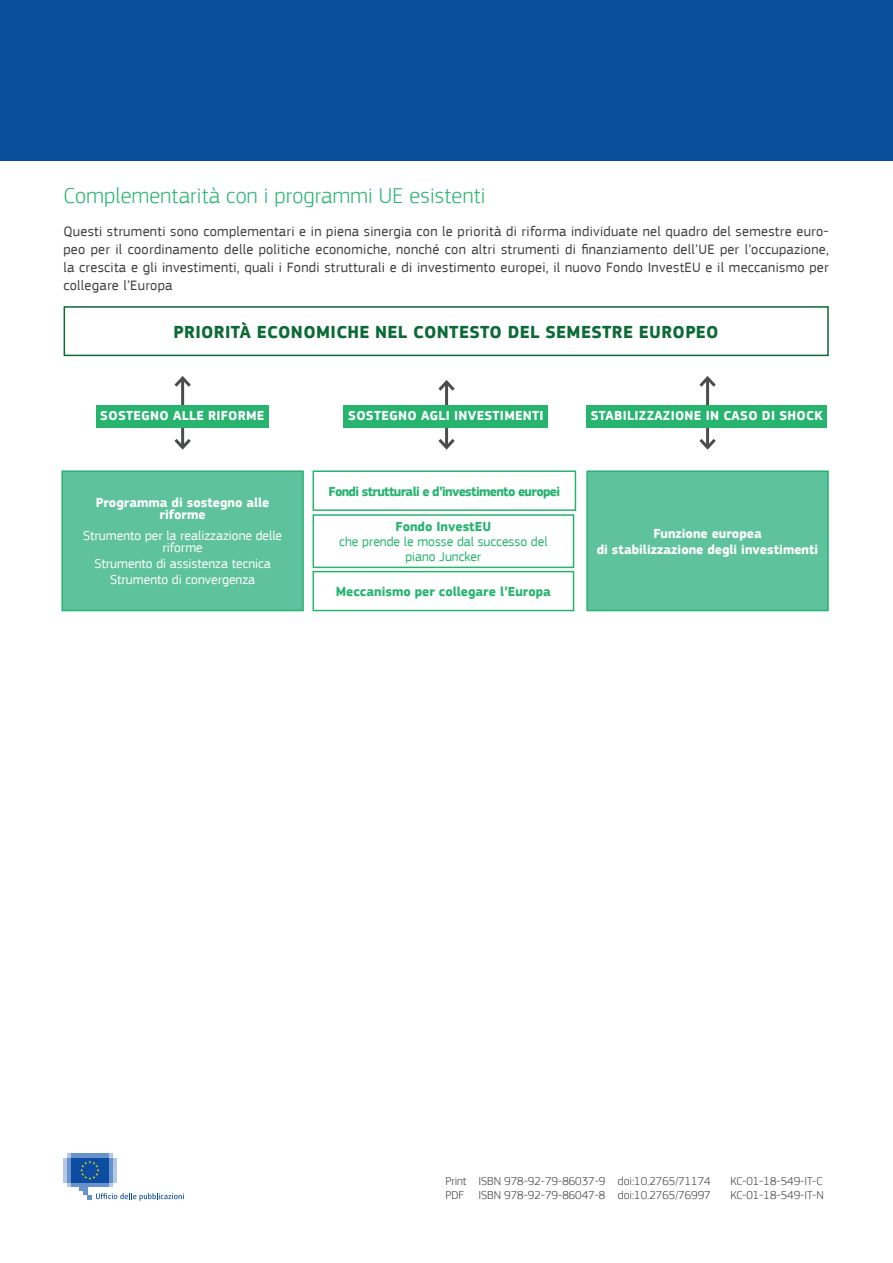
<style>
.page{position:relative;width:893px;height:1263px;background:#fff}
.page>*{position:absolute;margin:0;border:0;box-sizing:border-box;transform-origin:0 0}
.Graph_Title{font:300 22.5px "EC Square Sans Pro";letter-spacing:.01em;color:#26b46f}
.t1{font:700 18px "EC Square Sans Pro";letter-spacing:.02em;color:#0c6a37}
.Body_Text{font:14.25px/18px "EC Square Sans Pro";letter-spacing:.02em;color:#3e3e3f;text-align:justify}
.t2{font:13.5px/12px "EC Square Sans Pro";color:#fff;text-align:center}
.Sub-title_3{font:700 13.5px/12px "EC Square Sans Pro";color:#fff;text-align:center}
.Sub-title_3-2{font:700 13.5px "EC Square Sans Pro";letter-spacing:.02em;color:#fff}
.t3{font:13.5px/15px "EC Square Sans Pro";color:#26b46f;text-align:center}
.t4{font:700 13.5px "EC Square Sans Pro";letter-spacing:-.05em;color:#26b46f}
.t5{font:700 13.5px "EC Square Sans Pro";color:#26b46f}
.t6{font:300 12px "EC Square Sans Pro";color:#3e3e3f}
.s1{font-weight:700}
</style>
<div class="page">
<div style="left:0;top:0;width:893px;height:161px;background:#0a4f9c"></div>
<div style="left:64px;top:306px;width:765px;height:50px;border:2px solid #0c6a37"></div>
<div style="left:313px;top:470px;width:263px;height:41px;border:2px solid #26b46f"></div>
<div style="left:313px;top:514px;width:261px;height:54px;border:2px solid #26b46f"></div>
<div style="left:62px;top:471px;width:241px;height:139px;background:#5fc29e"></div>
<div style="left:61px;top:470px;width:243px;height:141px;border:2px solid #26b46f"></div>
<div style="left:587px;top:471px;width:241px;height:139px;background:#5fc29e"></div>
<div style="left:586px;top:470px;width:243px;height:141px;border:2px solid #26b46f"></div>
<hr style="left:181px;top:378px;width:3px;height:69px;background:#4b4c4d">
<svg style="left:174px;top:376px;width:17px;height:14px"></svg>
<svg style="left:174px;top:436px;width:17px;height:14px"></svg>
<hr style="left:445px;top:382px;width:3px;height:65px;background:#4b4c4d">
<svg style="left:438px;top:380px;width:17px;height:14px"></svg>
<svg style="left:438px;top:436px;width:17px;height:14px"></svg>
<hr style="left:706px;top:378px;width:3px;height:69px;background:#4b4c4d">
<svg style="left:699px;top:376px;width:17px;height:14px"></svg>
<svg style="left:699px;top:436px;width:17px;height:14px"></svg>
<div style="left:96px;top:405px;width:173px;height:22px;background:#26b46f"></div>
<div style="left:344px;top:405px;width:204px;height:22px;background:#26b46f"></div>
<div style="left:586px;top:405px;width:241px;height:22px;background:#26b46f"></div>
<div style="left:313px;top:571px;width:261px;height:40px;border:2px solid #26b46f"></div>
<svg style="left:67px;top:1182px;width:46px;height:5px"></svg>
<svg style="left:67px;top:1153px;width:46px;height:5px"></svg>
<div style="left:71px;top:1153px;width:37px;height:5px;background:#6892cc"></div>
<div style="left:71px;top:1182px;width:37px;height:5px;background:#6892cc"></div>
<div style="left:108px;top:1158px;width:5px;height:24px;background:#6892cc"></div>
<hr style="left:113px;top:1158px;width:4px;height:24px;background:#b3c8e5">
<hr style="left:67px;top:1158px;width:4px;height:24px;background:#6892cc">
<hr style="left:63px;top:1158px;width:4px;height:24px;background:#b3c8e5">
<div style="left:80px;top:1182px;width:8px;height:9px;background:#6892cc"></div>
<hr style="left:84px;top:1182px;width:4px;height:13px;background:#6892cc">
<div style="left:71px;top:1158px;width:37px;height:24px;background:#0d4da1"></div>
<svg style="left:80px;top:1160px;width:20px;height:20px"></svg>
<svg style="left:88px;top:1193px;width:96px;height:8px"></svg>
<p class="Graph_Title" style="left:63px;top:182px;width:424px">Complementarità con i programmi UE esistenti</p>
<p class="Body_Text" style="left:63px;top:222px;width:767px">Questi strumenti sono complementari e in piena sinergia con le priorità di riforma individuate nel quadro del semestre euro&shy;peo per il coordinamento delle politiche economiche, nonché con altri strumenti di finanziamento dell’UE per l’occupazione, la crescita e gli investimenti, quali i Fondi strutturali e di investimento europei, il nuovo Fondo InvestEU e il meccanismo per collegare l’Europa</p>
<p class="t1" style="left:174px;top:321px;width:547px">PRIORITÀ ECONOMICHE NEL CONTESTO DEL SEMESTRE EUROPEO</p>
<p class="Sub-title_3-2" style="left:100px;top:407px;width:166px">SOSTEGNO ALLE RIFORME</p>
<p class="Sub-title_3-2" style="left:348px;top:407px;width:197px">SOSTEGNO AGLI INVESTIMENTI</p>
<p class="Sub-title_3-2" style="left:591px;top:407px;width:233px">STABILIZZAZIONE IN CASO DI SHOCK</p>
<p class="Sub-title_3" style="left:96px;top:497px;width:175px">Programma di sostegno alle riforme</p>
<p class="t2" style="left:83px;top:530px;width:201px">Strumento per la realizzazione delle riforme</p>
<p class="t2" style="left:94px;top:558px;width:178px">Strumento di assistenza tecnica</p>
<p class="t2" style="left:110px;top:574px;width:147px">Strumento di convergenza</p>
<p class="t4" style="left:329px;top:483px;width:233px">Fondi strutturali e d’investimento europei</p>
<p class="t3" style="left:339px;top:519px;width:210px"><span class="s1">Fondo InvestEU<br></span>che prende le mosse dal successo del piano Juncker</p>
<p class="t5" style="left:336px;top:584px;width:217px">Meccanismo per collegare l’Europa</p>
<p class="Sub-title_3" style="left:597px;top:526px;width:223px;line-height:16.2px">Funzione europea<br>di stabilizzazione degli investimenti</p>
<p class="t6" style="left:445px;top:1174px;width:267px">Print ISBN 978-92-79-86037-9 doi:10.2765/71174</p>
<p class="t6" style="left:730px;top:1174px;width:94px">KC-01-18-549-IT-C</p>
<p class="t6" style="left:445px;top:1188px;width:267px">PDF ISBN 978-92-79-86047-8 doi:10.2765/76997</p>
<p class="t6" style="left:730px;top:1188px;width:95px">KC-01-18-549-IT-N</p>
</div>
